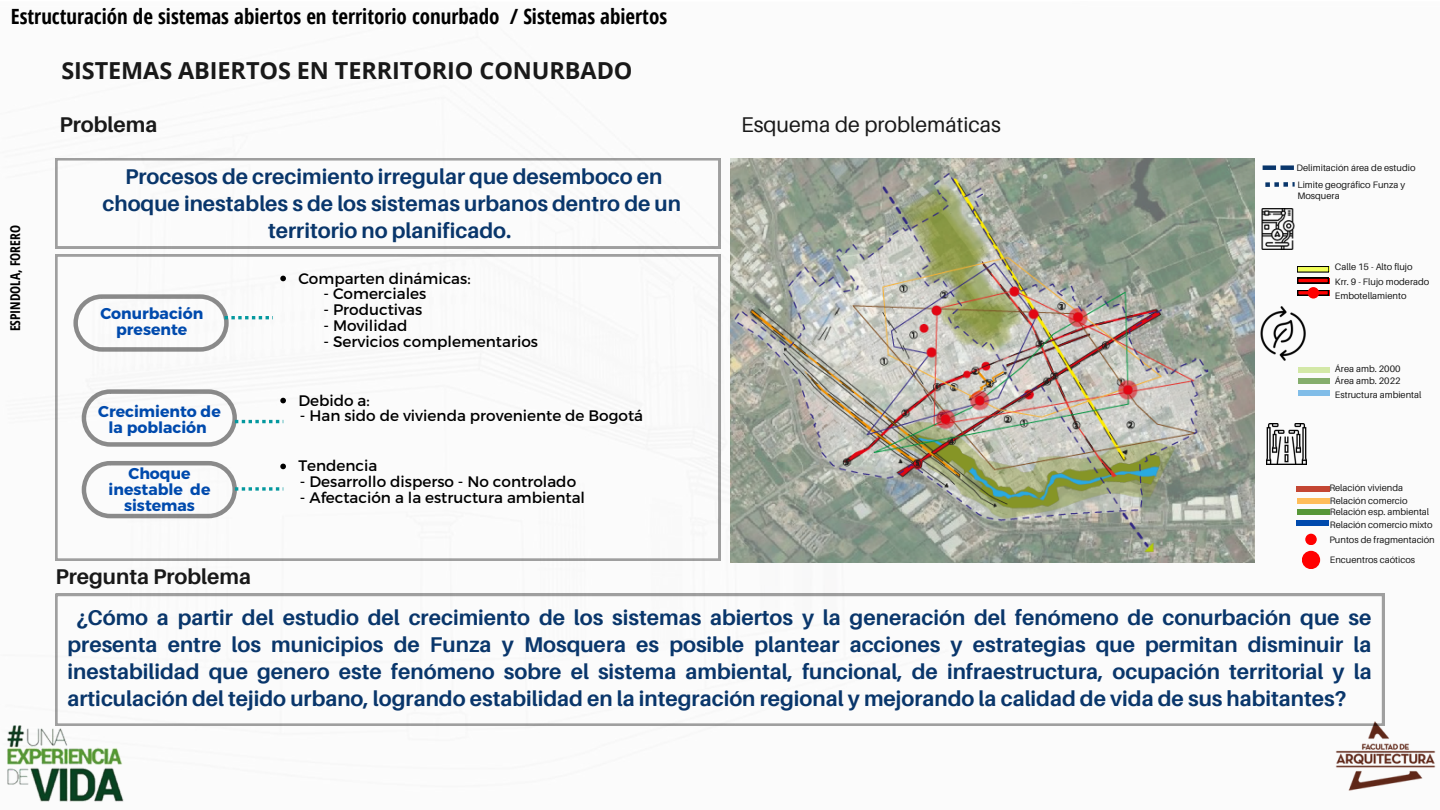
<style>
.page{position:relative;width:1440px;height:810px;background:#fff}
.page>*{position:absolute;margin:0;border:0;box-sizing:border-box;transform-origin:0 0}
.t1{font:700 23.4px "Open Sans";letter-spacing:-.005em;color:#191919}
.t2{font:700 21.3px/27px "Aileron";color:#09366b;text-align:center}
.t3{font:700 21.3px "Aileron";color:#191919}
.t4{font:21.3px "Aileron";color:#191919}
.t5{font:700 21px "Open Sans Condensed";color:#000}
.t6{font:700 15.75px/16.2px "Montserrat";color:#004aad;text-align:center}
.t7{font:15.3px "Montserrat";color:#000}
.t8{font:700 13.5px "Open Sans Condensed";color:#000}
.t9{font:9.3px/11.7px "Aileron";color:#191919}
</style>
<div class="page">
<img style="left:7px;top:725px;width:117px;height:77px">
<img style="left:1335px;top:700px;width:101px;height:91px">
<svg style="left:55px;top:158px;width:665px;height:90px"></svg>
<svg style="left:55px;top:255px;width:665px;height:306px"></svg>
<svg style="left:55px;top:594px;width:1329px;height:132px"></svg>
<img style="left:731px;top:158px;width:524px;height:404px">
<img style="left:1261px;top:208px;width:34px;height:42px">
<div style="left:1297px;top:266px;width:32px;height:6px;background:#f2ff59"></div>
<div style="left:1297px;top:266px;width:32px;height:6px;border:1px solid #000"></div>
<svg style="left:1297px;top:278px;width:32px;height:5px"></svg>
<svg style="left:1297px;top:290px;width:32px;height:6px"></svg>
<div style="left:1308px;top:287px;width:11px;height:12px;background:#f00;border-radius:50%"></div>
<svg style="left:1263px;top:165px;width:31px;height:5px"></svg>
<svg style="left:1265px;top:182px;width:30px;height:5px"></svg>
<img style="left:1260px;top:306px;width:46px;height:55px">
<div style="left:1298px;top:367px;width:32px;height:6px;background:#d3e8a7"></div>
<div style="left:1298px;top:379px;width:32px;height:5px;background:#84ad6c"></div>
<div style="left:1298px;top:390px;width:32px;height:6px;background:#81bde8"></div>
<img style="left:1266px;top:424px;width:41px;height:40px">
<div style="left:1297px;top:486px;width:32px;height:6px;background:#c44633"></div>
<div style="left:1297px;top:498px;width:32px;height:6px;background:#ffbd59"></div>
<div style="left:1297px;top:509px;width:32px;height:6px;background:#579738"></div>
<div style="left:1297px;top:521px;width:32px;height:5px;background:#004aad"></div>
<div style="left:1305px;top:534px;width:12px;height:11px;background:#f00;border-radius:50%"></div>
<div style="left:1302px;top:551px;width:18px;height:18px;background:#f00;border-radius:50%"></div>
<svg style="left:73px;top:294px;width:200px;height:58px"></svg>
<svg style="left:280px;top:276px;width:6px;height:5px"></svg>
<svg style="left:82px;top:389px;width:204px;height:58px"></svg>
<svg style="left:82px;top:461px;width:204px;height:57px"></svg>
<p class="t5" style="left:11px;top:2px;width:658px">Estructuración de sistemas abiertos en territorio conurbado / Sistemas abiertos</p>
<p class="t8" style="left:6px;top:331px;width:108px;rotate:-90deg">ESPINDOLA, FORERO</p>
<p class="t1" style="left:61px;top:54px;width:573px">SISTEMAS ABIERTOS EN TERRITORIO CONURBADO</p>
<p class="t3" style="left:60px;top:112px;width:99px">Problema</p>
<p class="t2" style="left:102px;top:163px;width:580px">Procesos de crecimiento irregular que desemboco en choque inestables s de los sistemas urbanos dentro de un territorio no planificado.</p>
<p class="t6" style="left:100px;top:304px;width:104px">Conurbación</p>
<p class="t6" style="left:116px;top:320px;width:73px">presente</p>
<p class="t6" style="left:98px;top:402px;width:124px">Crecimiento de la población</p>
<p class="t6" style="left:109px;top:464px;width:103px">Choque inestable de sistemas</p>
<p class="t3" style="left:55px;top:564px;width:197px">Pregunta Problema</p>
<p class="t7" style="left:298px;top:268px;width:174px">Comparten dinámicas:</p>
<p class="t7" style="left:324px;top:284px;width:104px">- Comerciales</p>
<p class="t7" style="left:324px;top:300px;width:100px">- Productivas</p>
<p class="t7" style="left:324px;top:315px;width:85px">- Movilidad</p>
<p class="t7" style="left:324px;top:331px;width:216px">- Servicios complementarios</p>
<p class="t7" style="left:298px;top:390px;width:73px">Debido a:</p>
<p class="t7" style="left:300px;top:406px;width:345px">- Han sido de vivienda proveniente de Bogotá</p>
<p class="t7" style="left:298px;top:456px;width:81px">Tendencia</p>
<p class="t7" style="left:300px;top:472px;width:278px">- Desarrollo disperso - No controlado</p>
<p class="t7" style="left:300px;top:488px;width:287px">- Afectación a la estructura ambiental</p>
<p class="t4" style="left:741px;top:112px;width:261px">Esquema de problemáticas</p>
<p class="t9" style="left:1297px;top:162px;width:120px">Delimitación área de estudio</p>
<p class="t9" style="left:1297px;top:178px;width:109px">Limite geográfico Funza y<br>Mosquera</p>
<p class="t9" style="left:1335px;top:260px;width:79px">Calle 15 - Alto flujo</p>
<p class="t9" style="left:1335px;top:275px;width:96px">Krr. 9 - Flujo moderado</p>
<p class="t9" style="left:1335px;top:290px;width:73px">Embotellamiento</p>
<p class="t9" style="left:1335px;top:363px;width:67px">Área amb. 2000</p>
<p class="t9" style="left:1335px;top:375px;width:67px">Área amb. 2022</p>
<p class="t9" style="left:1335px;top:389px;width:88px">Estructura ambiental</p>
<p class="t9" style="left:1329px;top:481px;width:75px">Relación vivienda</p>
<p class="t9" style="left:1330px;top:519px;width:104px">Relación comercio mixto</p>
<p class="t9" style="left:1329px;top:533px;width:107px">Puntos de fragmentación</p>
<p class="t9" style="left:1330px;top:553px;width:87px">Encuentros caóticos</p>
<p class="t9" style="left:1330px;top:495px;width:79px">Relación comercio</p>
<p class="t9" style="left:1330px;top:506px;width:101px">Relación esp. ambiental</p>
<p class="t2" style="left:68px;top:604px;width:1306px;text-align:justify;text-indent:9px">¿Cómo a partir del estudio del crecimiento de los sistemas abiertos y la generación del fenómeno de conurbación que se presenta entre los municipios de Funza y Mosquera es posible plantear acciones y estrategias que permitan disminuir la inestabilidad que genero este fenómeno sobre el sistema ambiental, funcional, de infraestructura, ocupación territorial y la articulación del tejido urbano, logrando estabilidad en la integración regional y mejorando la calidad de vida de sus habitantes?</p>
</div>
